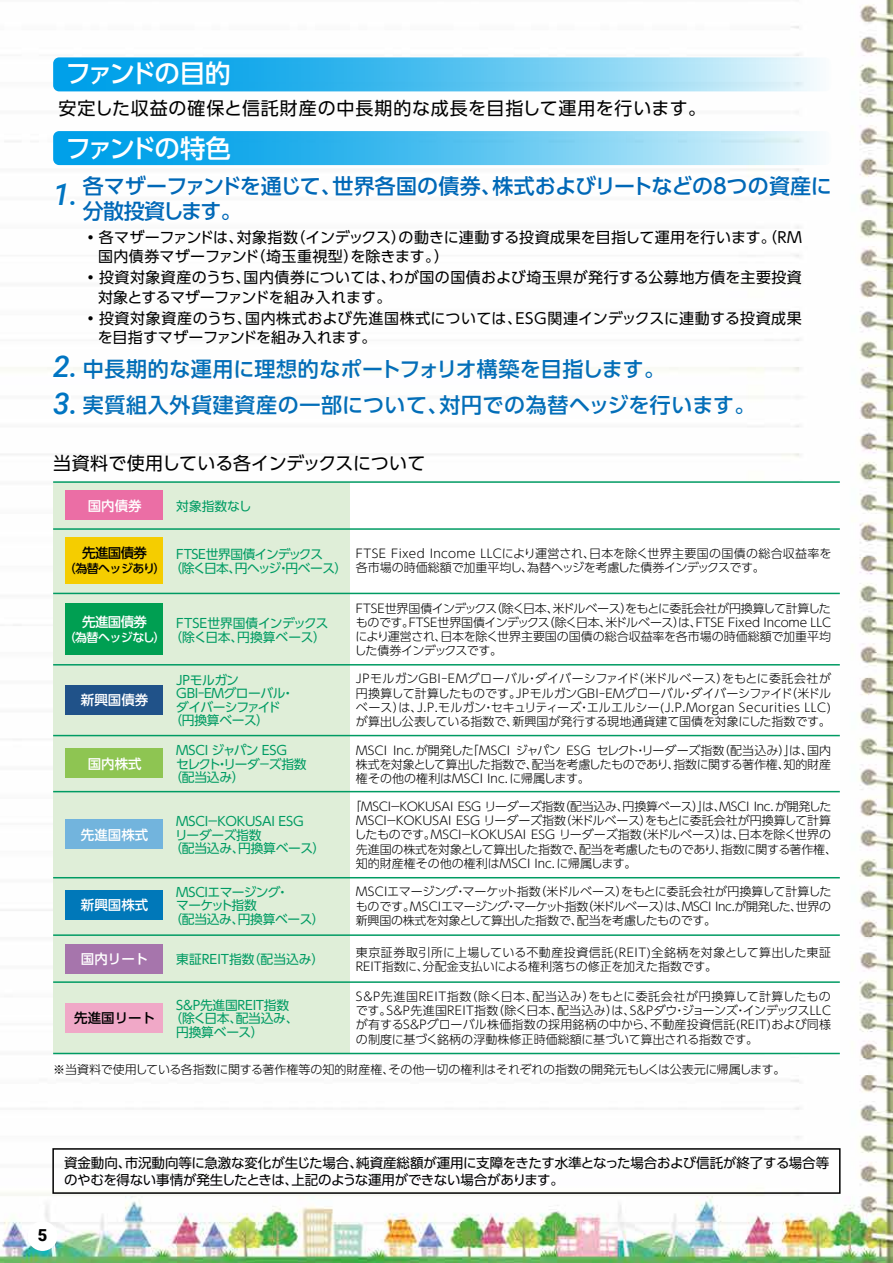
<style>
.page{position:relative;width:893px;height:1263px;background:#fff}
.page>*{position:absolute;margin:0;border:0;box-sizing:border-box;transform-origin:0 0}
.t1{font:italic 500 30px/37px "Roboto";color:#0075c2}
.t2{font:500 25.5px "UD Shin Go Pro";letter-spacing:-.095em;color:#fff}
.t3{font:500 21px/36px "UD Shin Go Pro";letter-spacing:.025em;color:#036eb8}
.t4{font:500 21px/25.5px "UD Shin Go Pro";letter-spacing:-.03em;color:#0068b7}
.t5{font:18px "UD Shin Go Pro";letter-spacing:.045em;color:#000}
.t6{font:18px "UD Shin Go Pro";letter-spacing:-.005em;color:#000}
.t7{font:900 16.5px "Roboto";color:#000}
.t8{font:15px/19.5px "UD Shin Go Pro";letter-spacing:.015em;color:#000}
.t9{font:13.5px/16.5px "UD Shin Go Pro";letter-spacing:-.015em;color:#000}
.t10{font:500 13.5px "UD Shin Go Pro";color:#fff}
.t11{font:500 13.5px "UD Shin Go Pro";color:#000}
.t12{font:12.75px "UD Shin Go Pro";letter-spacing:-.02em;color:#009b63}
.t13{font:12.75px/13.5px "UD Shin Go Pro";color:#009b63;text-align:right}
.t14{font:12.75px/13.5px "UD Shin Go Pro";letter-spacing:-.05em;color:#009b63}
.t15{font:12.75px "UD Shin Go Pro";letter-spacing:-.11em;color:#009b63}
.t16{font:12.75px "UD Shin Go Pro";letter-spacing:-.04em;color:#009b63}
.t17{font:12.75px "UD Shin Go Pro";letter-spacing:-.08em;color:#009b63}
.t18{font:12.75px "UD Shin Go Pro";letter-spacing:-.07em;color:#009b63}
.t19{font:300 12px/14.2px "UD Shin Go Pro";letter-spacing:-.02em;color:#000;text-align:justify}
.t20{font:300 12px/14.2px "UD Shin Go Pro";color:#000}
.t21{font:300 12px/14.2px "UD Shin Go Pro";letter-spacing:-.04em;color:#000}
.s1{font-weight:500;font-size:12px;color:#000}
.s2{font-weight:500;font-size:12px;color:#fff}
</style>
<div class="page">
<img style="left:0;top:4px;width:880px;height:1259px">
<div style="left:53px;top:482px;width:787px;height:571px;background:#fff"></div>
<div style="left:53px;top:482px;width:297px;height:571px;background:#dfeed8"></div>
<svg style="left:53px;top:57px;width:778px;height:34px;background:#5ec4f0"></svg>
<svg style="left:53px;top:131px;width:778px;height:34px;background:#5dc4f0"></svg>
<svg style="left:51px;top:178px;width:30px;height:33px"></svg>
<svg style="left:47px;top:349px;width:34px;height:71px"></svg>
<hr style="left:53px;top:481px;width:787px;height:2px;background:#009b63">
<hr style="left:53px;top:528px;width:787px;height:2px;background:#009b63">
<hr style="left:53px;top:593px;width:787px;height:1px;background:#009b63">
<hr style="left:53px;top:664px;width:787px;height:1px;background:#009b63">
<hr style="left:53px;top:735px;width:787px;height:1px;background:#009b63">
<hr style="left:53px;top:791px;width:787px;height:1px;background:#009b63">
<hr style="left:53px;top:877px;width:787px;height:1px;background:#009b63">
<hr style="left:53px;top:934px;width:787px;height:2px;background:#009b63">
<hr style="left:53px;top:981px;width:787px;height:2px;background:#009b63">
<hr style="left:53px;top:1053px;width:787px;height:1px;background:#009b63">
<div style="left:65px;top:490px;width:98px;height:30px;background:#eb6ea5"></div>
<div style="left:65px;top:537px;width:98px;height:47px;background:#f5cd00"></div>
<div style="left:65px;top:604px;width:98px;height:51px;background:#009f52"></div>
<div style="left:65px;top:685px;width:98px;height:30px;background:#205289"></div>
<div style="left:65px;top:748px;width:98px;height:30px;background:#8ec552"></div>
<div style="left:65px;top:819px;width:98px;height:30px;background:#72b4dd"></div>
<div style="left:65px;top:890px;width:98px;height:30px;background:#0078b9"></div>
<div style="left:65px;top:1003px;width:98px;height:30px;background:#f0a8c7"></div>
<div style="left:65px;top:944px;width:98px;height:30px;background:#a675ac"></div>
<div style="left:52px;top:1148px;width:789px;height:46px;border:2px solid #000"></div>
<div style="left:28px;top:1221px;width:29px;height:30px;background:#fff;border-radius:50%"></div>
<img style="left:880px;top:0;width:13px;height:1263px">
<h2 class="t2" style="left:65px;top:53px;width:167px">ファンドの目的</h2>
<h3 class="t5" style="left:59px;top:94px;width:649px">安定した収益の確保と信託財産の中長期的な成長を目指して運用を行います。</h3>
<h2 class="t2" style="left:65px;top:128px;width:167px">ファンドの特色</h2>
<h1 class="t1" style="left:53px;top:174px;width:26px">1.</h1>
<h1 class="t1" style="left:53px;top:346px;width:26px">2.<br>3.</h1>
<h3 class="t4" style="left:83px;top:173px;width:750px">各マザーファンドを通じて、世界各国の債券、株式およびリートなどの８つの資産に分散投資します。</h3>
<p class="t8" style="left:98px;top:227px;width:705px;text-indent:-15px">・各マザーファンドは、対象指数（インデックス）の動きに連動する投資成果を目指して運用を行います。（RM国内債券マザーファンド（埼玉重視型）を除きます。）</p>
<p class="t8" style="left:98px;top:267px;width:705px;text-indent:-15px">・投資対象資産のうち、国内債券については、わが国の国債および埼玉県が発行する公募地方債を主要投資対象とするマザーファンドを組み入れます。</p>
<p class="t8" style="left:98px;top:308px;width:706px;text-indent:-15px">・投資対象資産のうち、国内株式および先進国株式については、ESG関連インデックスに連動する投資成果を目指すマザーファンドを組み入れます。</p>
<h3 class="t3" style="left:83px;top:350px;width:674px">中長期的な運用に理想的なポートフォリオ構築を目指します。<br>実質組入外貨建資産の一部について、対円での為替ヘッジを行います。</h3>
<h3 class="t6" style="left:53px;top:448px;width:374px">当資料で使用している各インデックスについて</h3>
<p class="t10" style="left:88px;top:495px;width:55px">国内債券</p>
<p class="t12" style="left:176px;top:496px;width:77px">対象指数なし</p>
<p class="t14" style="left:64px;top:547px;width:285px;text-indent:112px">FTSE世界国債インデックス<br><span class="s1">（為替ヘッジあり）</span>（除く日本、円ヘッジ・円ベース）</p>
<p class="t11" style="left:82px;top:542px;width:66px">先進国債券</p>
<p class="t10" style="left:82px;top:610px;width:66px">先進国債券</p>
<p class="t13" style="left:64px;top:616px;width:266px">FTSE世界国債インデックス<br><span class="s2">（為替ヘッジなし）</span>（除く日本、円換算ベース）</p>
<p class="t10" style="left:81px;top:689px;width:69px">新興国債券</p>
<p class="t10" style="left:88px;top:753px;width:55px">国内株式</p>
<p class="t10" style="left:81px;top:824px;width:69px">先進国株式</p>
<p class="t10" style="left:81px;top:894px;width:69px">新興国株式</p>
<p class="t12" style="left:176px;top:670px;width:64px">JPモルガン</p>
<p class="t12" style="left:176px;top:683px;width:119px">GBI-EMグローバル・</p>
<p class="t17" style="left:176px;top:697px;width:106px">ダイバーシファイド</p>
<p class="t12" style="left:169px;top:710px;width:101px">（円換算ベース）</p>
<p class="t12" style="left:176px;top:740px;width:112px">MSCI ジャパン ESG</p>
<p class="t15" style="left:176px;top:753px;width:132px">セレクト・リーダ－ズ指数</p>
<p class="t12" style="left:169px;top:767px;width:77px">（配当込み）</p>
<p class="t12" style="left:176px;top:811px;width:129px">MSCI－KOKUSAI ESG</p>
<p class="t12" style="left:175px;top:824px;width:88px">リーダーズ指数</p>
<p class="t12" style="left:169px;top:838px;width:157px">（配当込み、円換算ベース）</p>
<p class="t16" style="left:176px;top:881px;width:114px">MSCIエマージング・</p>
<p class="t18" style="left:176px;top:895px;width:82px">マーケット指数</p>
<p class="t12" style="left:169px;top:908px;width:157px">（配当込み、円換算ベース）</p>
<p class="t10" style="left:81px;top:948px;width:69px">国内リート</p>
<p class="t13" style="left:176px;top:952px;width:150px">東証REIT指数（配当込み）</p>
<p class="t11" style="left:74px;top:1007px;width:82px">先進国リート</p>
<p class="t12" style="left:176px;top:994px;width:114px">S&amp;P先進国REIT指数</p>
<p class="t12" style="left:169px;top:1008px;width:130px">（除く日本、配当込み、</p>
<p class="t12" style="left:176px;top:1021px;width:89px">円換算ベース）</p>
<p class="t20" style="left:356px;top:546px;width:477px">FTSE Fixed Income LLCにより運営され、日本を除く世界主要国の国債の総合収益率を各市場の時価総額で加重平均し、為替ヘッジを考慮した債券インデックスです。</p>
<p class="t19" style="left:355px;top:601px;width:478px">FTSE世界国債インデックス（除く日本、米ドルベース）をもとに委託会社が円換算して計算したものです。FTSE世界国債インデックス（除く日本、米ドルベース）は、FTSE Fixed Income LLCにより運営され、日本を除く世界主要国の国債の総合収益率を各市場の時価総額で加重平均した債券インデックスです。</p>
<p class="t19" style="left:356px;top:671px;width:477px">JPモルガンGBI-EMグローバル・ダイバーシファイド（米ドルベース）をもとに委託会社が円換算して計算したものです。JPモルガンGBI-EMグローバル・ダイバーシファイド（米ドルベース）は、J.P.モルガン・セキュリティーズ・エルエルシー(J.P.Morgan Securities LLC)が算出し公表している指数で、新興国が発行する現地通貨建て国債を対象にした指数です。</p>
<p class="t19" style="left:356px;top:743px;width:477px">ＭＳＣＩＩｎｃ．が開発した「ＭＳＣＩ ジャパン ＥＳＧ セレクト・リーダーズ指数（配当込み）」は、国内株式を対象として算出した指数で、配当を考慮したものであり、指数に関する著作権、知的財産権その他の権利はＭＳＣＩＩｎｃ．に帰属します。</p>
<p class="t21" style="left:355px;top:799px;width:484px;text-indent:-5px">「ＭＳＣＩ－ＫＯＫＵＳＡＩＥＳＧ リーダーズ指数（配当込み、円換算ベース）」は、ＭＳＣＩＩｎｃ．が開発したＭＳＣＩ－ＫＯＫＵＳＡＩＥＳＧ リーダーズ指数（米ドルベース）をもとに委託会社が円換算して計算したものです。ＭＳＣＩ－ＫＯＫＵＳＡＩＥＳＧ リーダーズ指数（米ドルベース）は、日本を除く世界の先進国の株式を対象として算出した指数で、配当を考慮したものであり、指数に関する著作権、知的財産権その他の権利はＭＳＣＩＩｎｃ．に帰属します。</p>
<p class="t19" style="left:356px;top:884px;width:477px">MSCIエマージング・マーケット指数（米ドルベース）をもとに委託会社が円換算して計算したものです。MSCIエマージング・マーケット指数（米ドルベース）は、MSCI Inc.が開発した、世界の新興国の株式を対象として算出した指数で、配当を考慮したものです。</p>
<p class="t20" style="left:356px;top:944px;width:477px">東京証券取引所に上場している不動産投資信託(REIT)全銘柄を対象として算出した東証<br>REIT指数に、分配金支払いによる権利落ちの修正を加えた指数です。</p>
<p class="t19" style="left:356px;top:989px;width:477px">S&amp;P先進国REIT指数（除く日本、配当込み）をもとに委託会社が円換算して計算したものです。S&amp;P先進国REIT指数（除く日本、配当込み）は、S&amp;Pダウ・ジョーンズ・インデックスLLCが有するS&amp;Pグローバル株価指数の採用銘柄の中から、不動産投資信託(REIT)および同様の制度に基づく銘柄の浮動株修正時価総額に基づいて算出される指数です。</p>
<p class="t20" style="left:53px;top:1062px;width:734px">※当資料で使用している各指数に関する著作権等の知的財産権、その他一切の権利はそれぞれの指数の開発元もしくは公表元に帰属します。</p>
<h3 class="t7" style="left:38px;top:1224px;width:11px">5</h3>
<p class="t9" style="left:64px;top:1154px;width:767px">資金動向、市況動向等に急激な変化が生じた場合、純資産総額が運用に支障をきたす水準となった場合および信託が終了する場合等のやむを得ない事情が発生したときは、上記のような運用ができない場合があります。</p>
</div>
